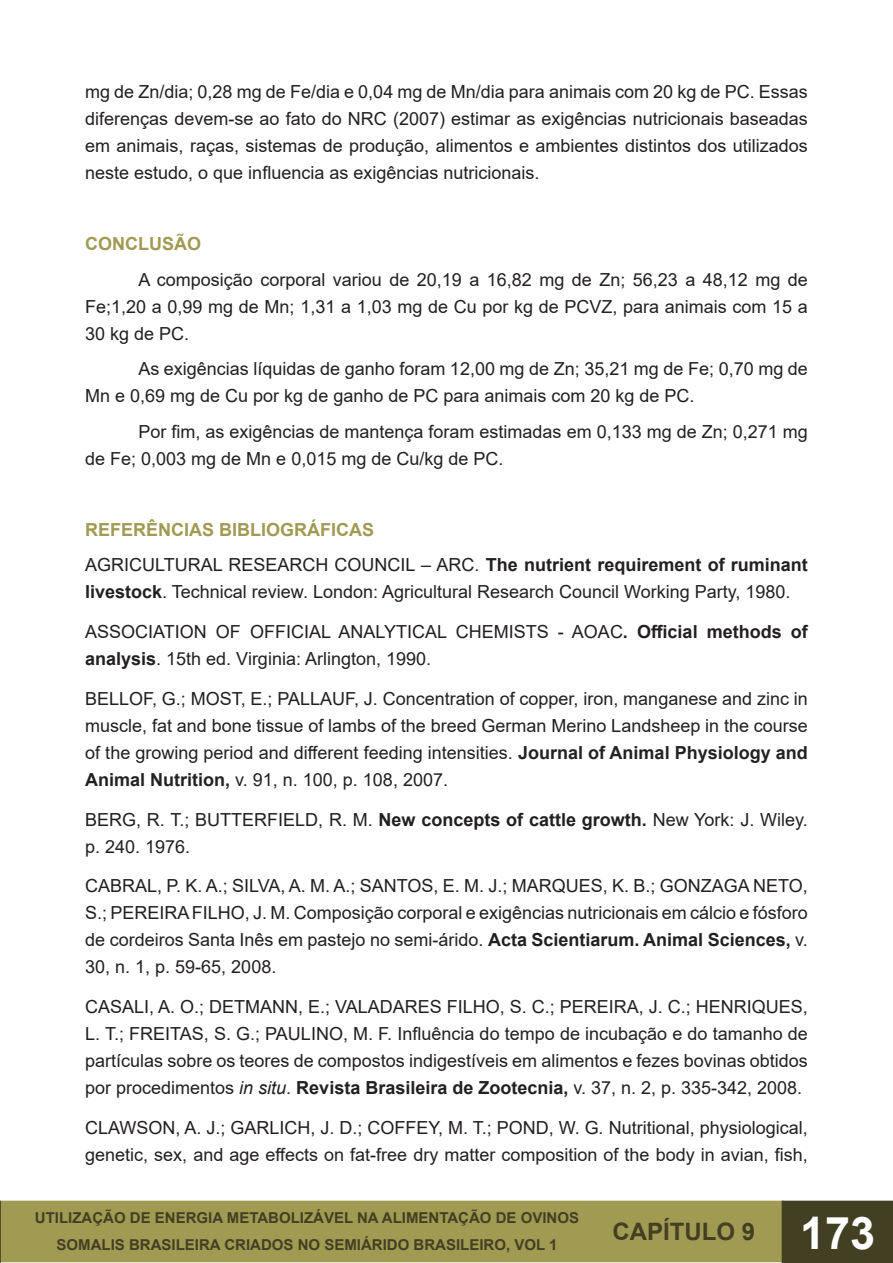
<style>
.page{position:relative;width:893px;height:1263px;background:#fff}
.page>*{position:absolute;margin:0;border:0;box-sizing:border-box;transform-origin:0 0}
.t1{font:700 24px "Arial";color:#433f23}
.t2{font:18px/27px "Arial";color:#231f20}
.t3{font:700 18px "Arial";color:#a19a52}
.t4{font:700 15px/27px "Arial";color:#433f23;text-align:center}
.s1{font-weight:700}
.s2{font-weight:700;color:#222}
.s3{font-style:italic}
.s4{font-size:45px;color:#fff}
</style>
<div class="page">
<div style="left:1px;top:1201px;width:782px;height:60px;background:#a19a52"></div>
<div style="left:0;top:1201px;width:784px;height:61px;border:2px solid #a19a52"></div>
<svg style="left:0;top:1201px;width:1px;height:62px"></svg>
<div style="left:782px;top:1201px;width:111px;height:62px;background:#433f23"></div>
<p class="t2" style="left:85px;top:78px;width:724px;text-align:justify">mg de Zn/dia; 0,28 mg de Fe/dia e 0,04 mg de Mn/dia para animais com 20 kg de PC. Essas diferenças devem-se ao fato do NRC (2007) estimar as exigências nutricionais baseadas em animais, raças, sistemas de produção, alimentos e ambientes distintos dos utilizados neste estudo, o que influencia as exigências nutricionais.</p>
<p class="t3" style="left:85px;top:231px;width:117px">CONCLUSÃO</p>
<p class="t2" style="left:85px;top:266px;width:724px;text-align:justify;text-indent:53px">A composição corporal variou de 20,19 a 16,82 mg de Zn; 56,23 a 48,12 mg de Fe;1,20 a 0,99 mg de Mn; 1,31 a 1,03 mg de Cu por kg de PCVZ, para animais com 15 a 30 kg de PC.</p>
<p class="t2" style="left:85px;top:355px;width:724px;text-indent:53px">As exigências líquidas de ganho foram 12,00 mg de Zn; 35,21 mg de Fe; 0,70 mg de<br>Mn e 0,69 mg de Cu por kg de ganho de PC para animais com 20 kg de PC.</p>
<p class="t2" style="left:85px;top:418px;width:724px;text-indent:53px">Por fim, as exigências de mantença foram estimadas em 0,133 mg de Zn; 0,271 mg de Fe; 0,003 mg de Mn e 0,015 mg de Cu/kg de PC.</p>
<p class="t3" style="left:85px;top:517px;width:291px">REFERÊNCIAS BIBLIOGRÁFICAS</p>
<p class="t2" style="left:85px;top:551px;width:724px">AGRICULTURAL RESEARCH COUNCIL – ARC. <span class="s1">The nutrient requirement of ruminant livestock</span>. Technical review. London: Agricultural Research Council Working Party, 1980.</p>
<p class="t2" style="left:85px;top:618px;width:724px">ASSOCIATION OF OFFICIAL ANALYTICAL CHEMISTS - AOAC<span class="s1">. Official methods of analysis</span>. 15th ed. Virginia: Arlington, 1990.</p>
<p class="t2" style="left:85px;top:685px;width:724px;text-align:justify">BELLOF, G.; MOST, E.; PALLAUF, J. Concentration of copper, iron, manganese and zinc in muscle, fat and bone tissue of lambs of the breed German Merino Landsheep in the course of the growing period and different feeding intensities. <span class="s2">Journal of Animal Physiology and Animal Nutrition</span><span class="s1">,</span> v. 91, n. 100, p. 108, 2007.</p>
<p class="t2" style="left:85px;top:806px;width:724px">BERG, R. T.; BUTTERFIELD, R. M. <span class="s1">New concepts of cattle growth.</span> New York: J. Wiley. p. 240. 1976.</p>
<p class="t2" style="left:85px;top:872px;width:724px;text-align:justify">CABRAL, P. K. A.; SILVA, A. M. A.; SANTOS, E. M. J.; MARQUES, K. B.; GONZAGA NETO, S.; PEREIRA FILHO, J. M. Composição corporal e exigências nutricionais em cálcio e fósforo de cordeiros Santa Inês em pastejo no semi-árido. <span class="s1">Acta Scientiarum. Animal Sciences,</span> v.<br>30, n. 1, p. 59-65, 2008.</p>
<p class="t2" style="left:85px;top:993px;width:724px;text-align:justify">CASALI, A. O.; DETMANN, E.; VALADARES FILHO, S. C.; PEREIRA, J. C.; HENRIQUES, L. T.; FREITAS, S. G.; PAULINO, M. F. Influência do tempo de incubação e do tamanho de partículas sobre os teores de compostos indigestíveis em alimentos e fezes bovinas obtidos por procedimentos <span class="s3">in situ</span>. <span class="s1">Revista Brasileira de Zootecnia,</span> v. 37, n. 2, p. 335-342, 2008.</p>
<p class="t2" style="left:85px;top:1114px;width:724px">CLAWSON, A. J.; GARLICH, J. D.; COFFEY, M. T.; POND, W. G<span class="s3">.</span> Nutritional, physiological, genetic, sex, and age effects on fat-free dry matter composition of the body in avian, fish,</p>
<p class="t4" style="left:35px;top:1205px;width:546px">UTILIZAÇÃO DE ENERGIA METABOLIZÁVEL NA ALIMENTAÇÃO DE OVINOS<br>SOMALIS BRASILEIRA CRIADOS NO SEMIÁRIDO BRASILEIRO, VOL 1</p>
<h1 class="t1" style="left:612px;top:1215px;width:264px">CAPÍTULO 9 <span class="s4">173</span></h1>
</div>
